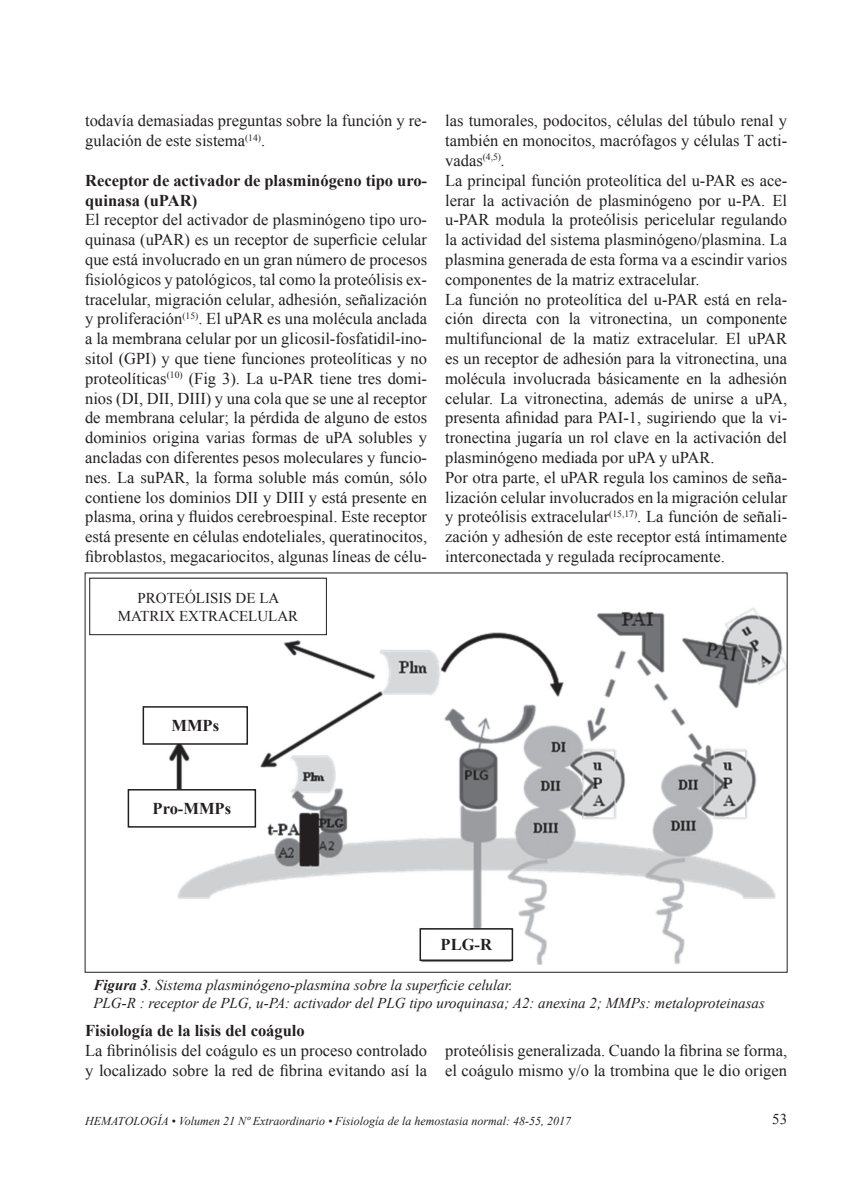
<style>
.page{position:relative;width:851px;height:1191px;background:#fff}
.page>*{position:absolute;margin:0;border:0;box-sizing:border-box;transform-origin:0 0}
.t1{font:16.5px/19.8px "Times New Roman";color:#231f20}
.t2{font:700 16.5px/19.8px "Times New Roman";color:#231f20}
.t3{font:italic 15px/18px "Times New Roman";color:#231f20}
.t4{font:15px/18px "Times New Roman";color:#231f20;text-align:center}
.t5{font:italic 12px "Times New Roman";color:#231f20}
.s1{font-style:italic}
.s2{font-weight:700}
</style>
<div class="page">
<img style="left:89px;top:577px;width:696px;height:388px">
<div style="left:90px;top:578px;width:236px;height:56px;background:#fff"></div>
<div style="left:89px;top:578px;width:238px;height:57px;border:1px solid #231f20"></div>
<div style="left:143px;top:707px;width:104px;height:37px;background:#fff"></div>
<div style="left:142px;top:706px;width:106px;height:38px;border:2px solid #231f20"></div>
<div style="left:128px;top:789px;width:127px;height:38px;background:#fff"></div>
<div style="left:128px;top:789px;width:128px;height:38px;border:2px solid #231f20"></div>
<div style="left:420px;top:929px;width:92px;height:31px;background:#fff"></div>
<div style="left:419px;top:928px;width:94px;height:33px;border:2px solid #231f20"></div>
<p class="t1" style="left:85px;top:111px;width:343px">todavía demasiadas preguntas sobre la función y re&shy;gulación de este sistema<sup>(14)</sup>.</p>
<p class="t2" style="left:85px;top:170px;width:343px">Receptor de activador de plasminógeno tipo uro&shy;quinasa (uPAR)</p>
<p class="t1" style="left:85px;top:210px;width:343px;text-align:justify">El receptor del activador de plasminógeno tipo uro&shy;quinasa (uPAR) es un receptor de superficie celular que está involucrado en un gran número de procesos fisiológicos y patológicos, tal como la proteólisis ex&shy;tracelular, migración celular, adhesión, señalización y proliferación<sup>(15)</sup>. El uPAR es una molécula anclada a la membrana celular por un glicosil-fosfatidil-ino&shy;sitol (GPI) y que tiene funciones proteolíticas y no proteolíticas<sup>(10)</sup> (Fig 3). La u-PAR tiene tres domi&shy;nios (DI, DII, DIII) y una cola que se une al receptor de membrana celular; la pérdida de alguno de estos dominios origina varias formas de uPA solubles y ancladas con diferentes pesos moleculares y funcio&shy;nes. La suPAR, la forma soluble más común, sólo contiene los dominios DII y DIII y está presente en plasma, orina y fluidos cerebroespinal. Este receptor está presente en células endoteliales, queratinocitos, fibroblastos, megacariocitos, algunas líneas de célu-</p>
<p class="t4" style="left:118px;top:588px;width:182px">PROTEÓLISIS DE LA<br>MATRIX EXTRACELULAR</p>
<p class="t1" style="left:445px;top:111px;width:343px">las tumorales, podocitos, células del túbulo renal y también en monocitos, macrófagos y células T acti&shy;vadas<sup>(4,5)</sup><span class="s1">.<br></span>La principal función proteolítica del u-PAR es ace&shy;lerar la activación de plasminógeno por u-PA. El u-PAR modula la proteólisis pericelular regulando la actividad del sistema plasminógeno/plasmina. La plasmina generada de esta forma va a escindir varios componentes de la matriz extracelular.<br>La función no proteolítica del u-PAR está en rela&shy;ción directa con la vitronectina, un componente multifuncional de la matiz extracelular. El uPAR es un receptor de adhesión para la vitronectina, una molécula involucrada básicamente en la adhesión celular. La vitronectina, además de unirse a uPA, presenta afinidad para PAI-1, sugiriendo que la vi&shy;tronectina jugaría un rol clave en la activación del plasminógeno mediada por uPA y uPAR.<br>Por otra parte, el uPAR regula los caminos de seña&shy;lización celular involucrados en la migración celular y proteólisis extracelular<sup>(15,17)</sup>. La función de señali&shy;zación y adhesión de este receptor está íntimamente interconectada y regulada recíprocamente.</p>
<p class="t2" style="left:171px;top:715px;width:49px">MMPs</p>
<p class="t2" style="left:152px;top:798px;width:80px">Pro-MMPs</p>
<p class="t2" style="left:440px;top:934px;width:53px">PLG-R</p>
<p class="t3" style="left:93px;top:975px;width:673px"><span class="s2">Figura 3</span>. Sistema plasminógeno-plasmina sobre la superficie celular.<br>PLG-R : receptor de PLG, u-PA: activador del PLG tipo uroquinasa; A2: anexina 2; MMPs: metaloproteinasas</p>
<p class="t2" style="left:85px;top:1020px;width:221px">Fisiología de la lisis del coágulo</p>
<p class="t1" style="left:85px;top:1040px;width:343px">La fibrinólisis del coágulo es un proceso controlado y localizado sobre la red de fibrina evitando así la</p>
<p class="t1" style="left:445px;top:1040px;width:343px">proteólisis generalizada. Cuando la fibrina se forma, el coágulo mismo y/o la trombina que le dio origen</p>
<p class="t5" style="left:85px;top:1112px;width:487px">HEMATOLOGÍA • Volumen 21 Nº Extraordinario • Fisiología de la hemostasia normal: 48-55, 2017</p>
<p class="t4" style="left:772px;top:1109px;width:16px">53</p>
</div>
